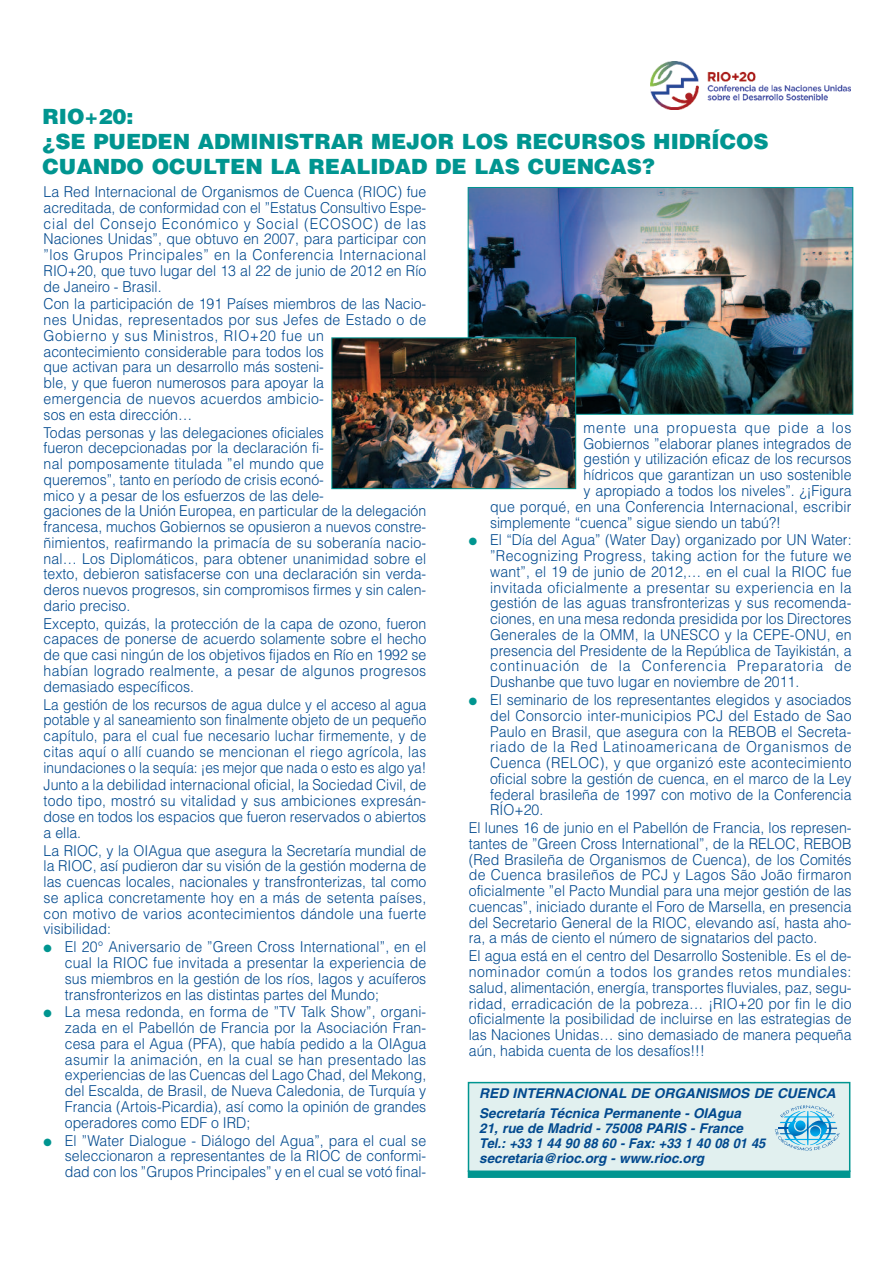
<style>
.page{position:relative;width:893px;height:1263px;background:#fff}
.page>*{position:absolute;margin:0;border:0;box-sizing:border-box;transform-origin:0 0}
.t1{font:900 21px/25.2px "Helvetica";color:#009590}
.t2{font:300 15px/15.8px "Helvetica";color:#01498e;text-align:justify;scale:.94 1}
.t3{font:300 15px/15.8px "Helvetica";color:#01498e;text-align:justify;scale:.91 1}
.t4{font:300 15px "Helvetica";letter-spacing:.055em;color:#01498e;scale:.94 1}
.t5{font:italic 700 13.5px/15px "Helvetica";color:#01498e}
.s1{color:#009590}
</style>
<div class="page">
<div style="left:468px;top:1170px;width:382px;height:8px;background:#009590"></div>
<div style="left:469px;top:1083px;width:380px;height:87px;background:#e1f0ef"></div>
<div style="left:468px;top:1082px;width:382px;height:90px;border:2px solid #009590"></div>
<img style="left:650px;top:61px;width:201px;height:49px">
<svg style="left:775px;top:1105px;width:65px;height:45px"></svg>
<img style="left:470px;top:189px;width:381px;height:224px">
<div style="left:468px;top:187px;width:385px;height:228px;border:1px solid #009590"></div>
<img style="left:333px;top:339px;width:241px;height:148px">
<div style="left:331px;top:337px;width:245px;height:152px;border:1px solid #009590"></div>
<h1 class="t1" style="left:43px;top:104px;width:728px">RIO+20:<br>¿SE PUEDEN ADMINISTRAR MEJOR LOS RECURSOS HIDRÍCOS<br>CUANDO OCULTEN LA REALIDAD DE LAS CUENCAS?</h1>
<p class="t2" style="left:44px;top:184px;width:409px">La Red Internacional de Organismos de Cuenca (RIOC) fue acreditada, de conformidad con el ”Estatus Consultivo Espe&shy;cial del Consejo Económico y Social (ECOSOC) de las Naciones Unidas”, que obtuvo en 2007, para participar con ”los Grupos Principales” en la Conferencia Internacional RIO+20, que tuvo lugar del 13 al 22 de junio de 2012 en Río de Janeiro - Brasil.</p>
<p class="t2" style="left:44px;top:296px;width:409px;text-align:left">Con la participación de 191 Países miembros de las Nacio&shy;nes Unidas, representados por sus Jefes de Estado o de Gobierno y sus Ministros, RIO+20 fue un<br>acontecimiento considerable para todos los<br>que activan para un desarrollo más sosteni-<br>ble, y que fueron numerosos para apoyar la<br>emergencia de nuevos acuerdos ambicio-<br>sos en esta dirección…</p>
<p class="t2" style="left:44px;top:424px;width:409px;text-align:left">Todas personas y las delegaciones oficiales<br>fueron decepcionadas por la declaración fi-<br>nal pomposamente titulada ”el mundo que<br>queremos”, tanto en período de crisis econó-<br>mico y a pesar de los esfuerzos de las dele-<br>gaciones de la Unión Europea, en particular de la delegación francesa, muchos Gobiernos se opusieron a nuevos constre&shy;ñimientos, reafirmando la primacía de su soberanía nacio&shy;nal… Los Diplomáticos, para obtener unanimidad sobre el texto, debieron satisfacerse con una declaración sin verda&shy;deros nuevos progresos, sin compromisos firmes y sin calen&shy;dario preciso.</p>
<p class="t2" style="left:44px;top:616px;width:409px">Excepto, quizás, la protección de la capa de ozono, fueron capaces de ponerse de acuerdo solamente sobre el hecho de que casi ningún de los objetivos fijados en Río en 1992 se habían logrado realmente, a pesar de algunos progresos demasiado específicos.</p>
<p class="t3" style="left:44px;top:696px;width:422px">La gestión de los recursos de agua dulce y el acceso al agua potable y al saneamiento son finalmente objeto de un pequeño capítulo, para el cual fue necesario luchar firmemente, y de citas aquí o allí cuando se mencionan el riego agrícola, las inundaciones o la sequía: ¡es mejor que nada o esto es algo ya!</p>
<p class="t2" style="left:44px;top:777px;width:409px">Junto a la debilidad internacional oficial, la Sociedad Civil, de todo tipo, mostró su vitalidad y sus ambiciones expresán&shy;dose en todos los espacios que fueron reservados o abiertos a ella.</p>
<p class="t2" style="left:44px;top:842px;width:409px">La RIOC, y la OIAgua que asegura la Secretaría mundial de la RIOC, así pudieron dar su visión de la gestión moderna de las cuencas locales, nacionales y transfronterizas, tal como se aplica concretamente hoy en a más de setenta países, con motivo de varios acontecimientos dándole una fuerte visibilidad:</p>
<p class="t2" style="left:65px;top:939px;width:386px;text-indent:-21px"><span class="s1">●</span> El 20° Aniversario de ”Green Cross International”, en el cual la RIOC fue invitada a presentar la experiencia de sus miembros en la gestión de los ríos, lagos y acuíferos transfronterizos en las distintas partes del Mundo;</p>
<p class="t2" style="left:65px;top:1004px;width:386px;text-indent:-21px"><span class="s1">●</span> La mesa redonda, en forma de ”TV Talk Show”, organi&shy;zada en el Pabellón de Francia por la Asociación Fran&shy;cesa para el Agua (PFA), que había pedido a la OIAgua asumir la animación, en la cual se han presentado las experiencias de las Cuencas del Lago Chad, del Mekong, del Escalda, de Brasil, de Nueva Caledonia, de Turquía y Francia (Artois-Picardia), así como la opinión de grandes operadores como EDF o IRD;</p>
<p class="t2" style="left:65px;top:1132px;width:386px;text-indent:-21px"><span class="s1">●</span> El ”Water Dialogue - Diálogo del Agua”, para el cual se seleccionaron a representantes de la RIOC de conformi&shy;dad con los ”Grupos Principales” y en el cual se votó final-</p>
<p class="t4" style="left:584px;top:419px;width:287px">mente una propuesta que pide a los</p>
<p class="t2" style="left:584px;top:436px;width:287px">Gobiernos ”elaborar planes integrados de</p>
<p class="t2" style="left:584px;top:451px;width:287px">gestión y utilización eficaz de los recursos</p>
<p class="t2" style="left:584px;top:467px;width:287px">hídricos que garantizan un uso sostenible</p>
<p class="t2" style="left:584px;top:483px;width:287px">y apropiado a todos los niveles”. ¿¡Figura</p>
<p class="t2" style="left:490px;top:499px;width:386px">que porqué, en una Conferencia Internacional, escribir</p>
<p class="t2" style="left:490px;top:514px;width:311px">simplemente “cuenca” sigue siendo un tabú?!</p>
<p class="t2" style="left:490px;top:532px;width:386px;text-indent:-21px"><span class="s1">●</span> El “Día del Agua” (Water Day) organizado por UN Water: ”Recognizing Progress, taking action for the future we want”, el 19 de junio de 2012,… en el cual la RIOC fue invitada oficialmente a presentar su experiencia en la gestión de las aguas transfronterizas y sus recomenda&shy;ciones, en una mesa redonda presidida por los Directores Generales de la OMM, la UNESCO y la CEPE-ONU, en presencia del Presidente de la República de Tayikistán, a continuación de la Conferencia Preparatoria de Dushanbe que tuvo lugar en noviembre de 2011.</p>
<p class="t2" style="left:490px;top:692px;width:386px;text-indent:-21px"><span class="s1">●</span> El seminario de los representantes elegidos y asociados del Consorcio inter-municipios PCJ del Estado de Sao Paulo en Brasil, que asegura con la REBOB el Secreta&shy;riado de la Red Latinoamericana de Organismos de Cuenca (RELOC), y que organizó este acontecimiento oficial sobre la gestión de cuenca, en el marco de la Ley federal brasileña de 1997 con motivo de la Conferencia RÍO+20.</p>
<p class="t2" style="left:469px;top:820px;width:409px">El lunes 16 de junio en el Pabellón de Francia, los represen&shy;tantes de ”Green Cross International”, de la RELOC, REBOB (Red Brasileña de Organismos de Cuenca), de los Comités de Cuenca brasileños de PCJ y Lagos São João firmaron oficialmente ”el Pacto Mundial para una mejor gestión de las cuencas”, iniciado durante el Foro de Marsella, en presencia del Secretario General de la RIOC, elevando así, hasta aho&shy;ra, a más de ciento el número de signatarios del pacto.</p>
<p class="t2" style="left:469px;top:948px;width:409px">El agua está en el centro del Desarrollo Sostenible. Es el de&shy;nominador común a todos los grandes retos mundiales: salud, alimentación, energía, transportes fluviales, paz, segu&shy;ridad, erradicación de la pobreza… ¡RIO+20 por fin le dio oficialmente la posibilidad de incluirse en las estrategias de las Naciones Unidas… sino demasiado de manera pequeña aún, habida cuenta de los desafíos!!!</p>
<p class="t5" style="left:479px;top:1085px;width:358px;line-height:19.2px">RED INTERNACIONAL DE ORGANISMOS DE CUENCA<br>Secretaría Técnica Permanente - OIAgua</p>
<p class="t5" style="left:479px;top:1121px;width:288px">21, rue de Madrid - 75008 PARIS - France<br>Tel.: +33 1 44 90 88 60 - Fax: +33 1 40 08 01 45 secretaria@rioc.org - www.rioc.org</p>
</div>
